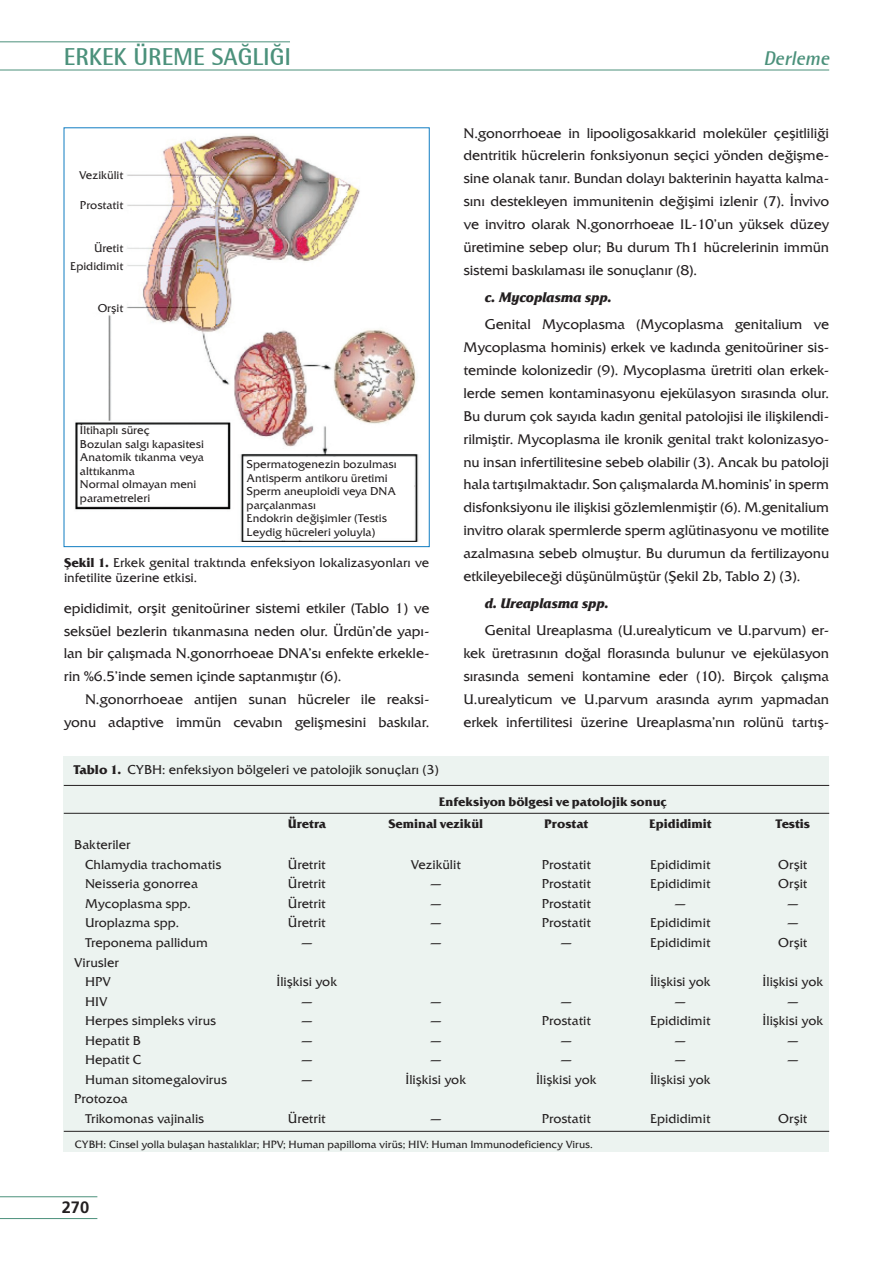
<style>
.page{position:relative;width:893px;height:1263px;background:#fff}
.page>*{position:absolute;margin:0;border:0;box-sizing:border-box;transform-origin:0 0}
.t1{font:700 24px "Rotis Semi Sans";color:#4b917b}
.t2{font:italic 700 19.5px "Rotis Semi Sans";color:#4b917b}
.t3{font:16.5px "Frutiger Bold Tr";color:#231f20}
.t4{font:13.95px/23px "Friz Quadrata Com";letter-spacing:-.01em;color:#231f20;text-align:justify}
.t5{font:italic 700 13.95px "Friz Quadrata Com";letter-spacing:-.01em;color:#231f20}
.t6{font:12.75px/19.5px "Friz Quadrata Com";color:#231f20}
.t7{font:700 12.45px "Friz Quadrata Com";color:#231f20}
.t8{font:11.25px/13.5px "Friz Quadrata Com";color:#231f20}
.t9{font:10.5px "Friz Quadrata Com";color:#231f20}
.s1{font-weight:700}
</style>
<div class="page">
<hr style="left:0;top:41px;width:290px;height:1px;background:#4b917b">
<hr style="left:0;top:70px;width:829px;height:1px;background:#4b917b">
<hr style="left:0;top:1196px;width:97px;height:1px;background:#4b917b">
<hr style="left:0;top:1218px;width:97px;height:1px;background:#4b917b">
<div style="left:64px;top:756px;width:765px;height:396px;background:#ecf3f0"></div>
<hr style="left:64px;top:785px;width:765px;height:1px;background:#231f20">
<hr style="left:64px;top:813px;width:765px;height:1px;background:#231f20">
<hr style="left:64px;top:1131px;width:765px;height:1px;background:#231f20">
<img style="left:75px;top:135px;width:344px;height:407px">
<h1 class="t1" style="left:64px;top:42px;width:229px">ERKEK ÜREME SAĞLIĞI</h1>
<h2 class="t2" style="left:763px;top:46px;width:71px">Derleme</h2>
<p class="t8" style="left:79px;top:168px;width:46px">Vezikülit</p>
<p class="t8" style="left:80px;top:199px;width:45px">Prostatit</p>
<p class="t8" style="left:94px;top:241px;width:31px">Üretit</p>
<p class="t8" style="left:70px;top:259px;width:55px">Epididimit</p>
<p class="t8" style="left:98px;top:301px;width:27px">Orşit</p>
<p class="t8" style="left:80px;top:424px;width:126px">İltihaplı süreç<br>Bozulan salgı kapasitesi<br>Anatomik tıkanma veya alttıkanma<br>Normal olmayan meni parametreleri</p>
<p class="t8" style="left:247px;top:458px;width:152px">Spermatogenezin bozulması<br>Antisperm antikoru üretimi<br>Sperm aneuploidi veya DNA parçalanması<br>Endokrin değişimler (Testis<br>Leydig hücreleri yoluyla)</p>
<p class="t6" style="left:64px;top:554px;width:367px;line-height:15.3px"><span class="s1">Şekil 1.</span> Erkek genital traktında enfeksiyon lokalizasyonları ve infetilite üzerine etkisi.</p>
<p class="t4" style="left:64px;top:596px;width:367px">epididimit, orşit genitoüriner sistemi etkiler (Tablo 1) ve seksüel bezlerin tıkanmasına neden olur. Ürdün’de yapı&shy;lan bir çalışmada N.gonorrhoeae DNA’sı enfekte erkekle&shy;rin %6.5’inde semen içinde saptanmıştır (6).</p>
<p class="t4" style="left:64px;top:688px;width:367px;text-align:right">N.gonorrhoeae antijen sunan hücreler ile reaksi&shy;yonu adaptive immün cevabın gelişmesini baskılar.</p>
<p class="t6" style="left:73px;top:760px;width:367px"><span class="s1">Tablo 1.</span> CYBH: enfeksiyon bölgeleri ve patolojik sonuçları (3)</p>
<p class="t4" style="left:463px;top:121px;width:367px">N.gonorrhoeae in lipooligosakkarid moleküler çeşitliliği dentritik hücrelerin fonksiyonun seçici yönden değişme&shy;sine olanak tanır. Bundan dolayı bakterinin hayatta kalma&shy;sını destekleyen immunitenin değişimi izlenir (7). İnvivo ve invitro olarak N.gonorrhoeae IL-10’un yüksek düzey üretimine sebep olur; Bu durum Th1 hücrelerinin immün sistemi baskılaması ile sonuçlanır (8).</p>
<p class="t5" style="left:485px;top:289px;width:129px">c. Mycoplasma spp.</p>
<p class="t4" style="left:463px;top:313px;width:367px;text-indent:21px">Genital Mycoplasma (Mycoplasma genitalium ve Mycoplasma hominis) erkek ve kadında genitoüriner sis&shy;teminde kolonizedir (9). Mycoplasma üretriti olan erkek&shy;lerde semen kontaminasyonu ejekülasyon sırasında olur.<br>Bu durum çok sayıda kadın genital patolojisi ile ilişkilendi&shy;rilmiştir. Mycoplasma ile kronik genital trakt kolonizasyo&shy;nu insan infertilitesine sebeb olabilir (3). Ancak bu patoloji hala tartışılmaktadır. Son çalışmalarda M.hominis’ in sperm disfonksiyonu ile ilişkisi gözlemlenmiştir (6). M.genitalium invitro olarak spermlerde sperm aglütinasyonu ve motilite azalmasına sebeb olmuştur. Bu durumun da fertilizayonu etkileyebileceği düşünülmüştür (Şekil 2b, Tablo 2) (3).</p>
<p class="t5" style="left:485px;top:595px;width:126px">d. Ureaplasma spp.</p>
<p class="t4" style="left:463px;top:619px;width:367px;text-indent:21px">Genital Ureaplasma (U.urealyticum ve U.parvum) er&shy;kek üretrasının doğal florasında bulunur ve ejekülasyon sırasında semeni kontamine eder (10). Birçok çalışma U.urealyticum ve U.parvum arasında ayrım yapmadan erkek infertilitesi üzerine Ureaplasma’nın rolünü tartış-</p>
<p class="t7" style="left:439px;top:794px;width:230px">Enfeksiyon bölgesi ve patolojik sonuç</p>
<p class="t6" style="left:85px;top:835px;width:138px;text-indent:-11px">Bakteriler<br>Chlamydia trachomatis</p>
<p class="t7" style="left:288px;top:816px;width:40px">Üretra</p>
<p class="t7" style="left:388px;top:816px;width:96px">Seminal vezikül</p>
<p class="t7" style="left:544px;top:816px;width:46px">Prostat</p>
<p class="t7" style="left:649px;top:816px;width:64px">Epididimit</p>
<p class="t7" style="left:775px;top:816px;width:36px">Testis</p>
<p class="t6" style="left:288px;top:855px;width:39px">Üretrit</p>
<p class="t6" style="left:411px;top:855px;width:51px">Vezikülit</p>
<p class="t6" style="left:542px;top:855px;width:51px">Prostatit</p>
<p class="t6" style="left:650px;top:855px;width:62px">Epididimit</p>
<p class="t6" style="left:778px;top:855px;width:31px">Orşit</p>
<p class="t6" style="left:85px;top:874px;width:114px">Neisseria gonorrea</p>
<p class="t6" style="left:288px;top:874px;width:39px">Üretrit</p>
<p class="t6" style="left:432px;top:874px;width:10px">–</p>
<p class="t6" style="left:542px;top:874px;width:51px">Prostatit</p>
<p class="t6" style="left:650px;top:874px;width:62px">Epididimit</p>
<p class="t6" style="left:778px;top:874px;width:31px">Orşit</p>
<p class="t6" style="left:85px;top:894px;width:107px">Mycoplasma spp.</p>
<p class="t6" style="left:288px;top:894px;width:39px">Üretrit</p>
<p class="t6" style="left:432px;top:894px;width:10px">–</p>
<p class="t6" style="left:542px;top:894px;width:51px">Prostatit</p>
<p class="t6" style="left:676px;top:894px;width:10px">–</p>
<p class="t6" style="left:789px;top:894px;width:10px">–</p>
<p class="t6" style="left:85px;top:913px;width:95px">Uroplazma spp.</p>
<p class="t6" style="left:288px;top:913px;width:39px">Üretrit</p>
<p class="t6" style="left:432px;top:913px;width:10px">–</p>
<p class="t6" style="left:542px;top:913px;width:51px">Prostatit</p>
<p class="t6" style="left:650px;top:913px;width:62px">Epididimit</p>
<p class="t6" style="left:789px;top:913px;width:10px">–</p>
<p class="t6" style="left:85px;top:933px;width:124px">Treponema pallidum</p>
<p class="t6" style="left:303px;top:933px;width:10px">–</p>
<p class="t6" style="left:432px;top:933px;width:10px">–</p>
<p class="t6" style="left:562px;top:933px;width:10px">–</p>
<p class="t6" style="left:650px;top:933px;width:62px">Epididimit</p>
<p class="t6" style="left:778px;top:933px;width:31px">Orşit</p>
<p class="t6" style="left:74px;top:952px;width:46px;text-align:center">Virusler<br>HPV</p>
<p class="t6" style="left:277px;top:972px;width:62px">İlişkisi yok</p>
<p class="t6" style="left:650px;top:972px;width:62px">İlişkisi yok</p>
<p class="t6" style="left:763px;top:972px;width:62px">İlişkisi yok</p>
<p class="t6" style="left:85px;top:991px;width:24px">HIV</p>
<p class="t6" style="left:303px;top:991px;width:10px">–</p>
<p class="t6" style="left:432px;top:991px;width:10px">–</p>
<p class="t6" style="left:562px;top:991px;width:10px">–</p>
<p class="t6" style="left:676px;top:991px;width:10px">–</p>
<p class="t6" style="left:789px;top:991px;width:10px">–</p>
<p class="t6" style="left:85px;top:1011px;width:133px">Herpes simpleks virus</p>
<p class="t6" style="left:303px;top:1011px;width:10px">–</p>
<p class="t6" style="left:432px;top:1011px;width:10px">–</p>
<p class="t6" style="left:542px;top:1011px;width:51px">Prostatit</p>
<p class="t6" style="left:650px;top:1011px;width:62px">Epididimit</p>
<p class="t6" style="left:763px;top:1011px;width:62px">İlişkisi yok</p>
<p class="t6" style="left:85px;top:1030px;width:57px">Hepatit B</p>
<p class="t6" style="left:303px;top:1030px;width:10px">–</p>
<p class="t6" style="left:432px;top:1030px;width:10px">–</p>
<p class="t6" style="left:562px;top:1030px;width:10px">–</p>
<p class="t6" style="left:676px;top:1030px;width:10px">–</p>
<p class="t6" style="left:789px;top:1030px;width:10px">–</p>
<p class="t6" style="left:85px;top:1050px;width:58px">Hepatit C</p>
<p class="t6" style="left:303px;top:1050px;width:10px">–</p>
<p class="t6" style="left:432px;top:1050px;width:10px">–</p>
<p class="t6" style="left:562px;top:1050px;width:10px">–</p>
<p class="t6" style="left:676px;top:1050px;width:10px">–</p>
<p class="t6" style="left:789px;top:1050px;width:10px">–</p>
<p class="t6" style="left:85px;top:1070px;width:143px">Human sitomegalovirus</p>
<p class="t6" style="left:303px;top:1070px;width:10px">–</p>
<p class="t6" style="left:406px;top:1070px;width:62px">İlişkisi yok</p>
<p class="t6" style="left:536px;top:1070px;width:62px">İlişkisi yok</p>
<p class="t6" style="left:650px;top:1070px;width:62px">İlişkisi yok</p>
<p class="t6" style="left:85px;top:1089px;width:121px;text-indent:-11px">Protozoa<br>Trikomonas vajinalis</p>
<p class="t6" style="left:288px;top:1109px;width:39px">Üretrit</p>
<p class="t6" style="left:432px;top:1109px;width:10px">–</p>
<p class="t6" style="left:542px;top:1109px;width:51px">Prostatit</p>
<p class="t6" style="left:650px;top:1109px;width:62px">Epididimit</p>
<p class="t6" style="left:778px;top:1109px;width:31px">Orşit</p>
<p class="t9" style="left:75px;top:1137px;width:519px">CYBH: Cinsel yolla bulaşan hastalıklar; HPV; Human papilloma virüs; HIV: Human Immunodeficiency Virus.</p>
<p class="t3" style="left:62px;top:1198px;width:29px">270</p>
</div>
